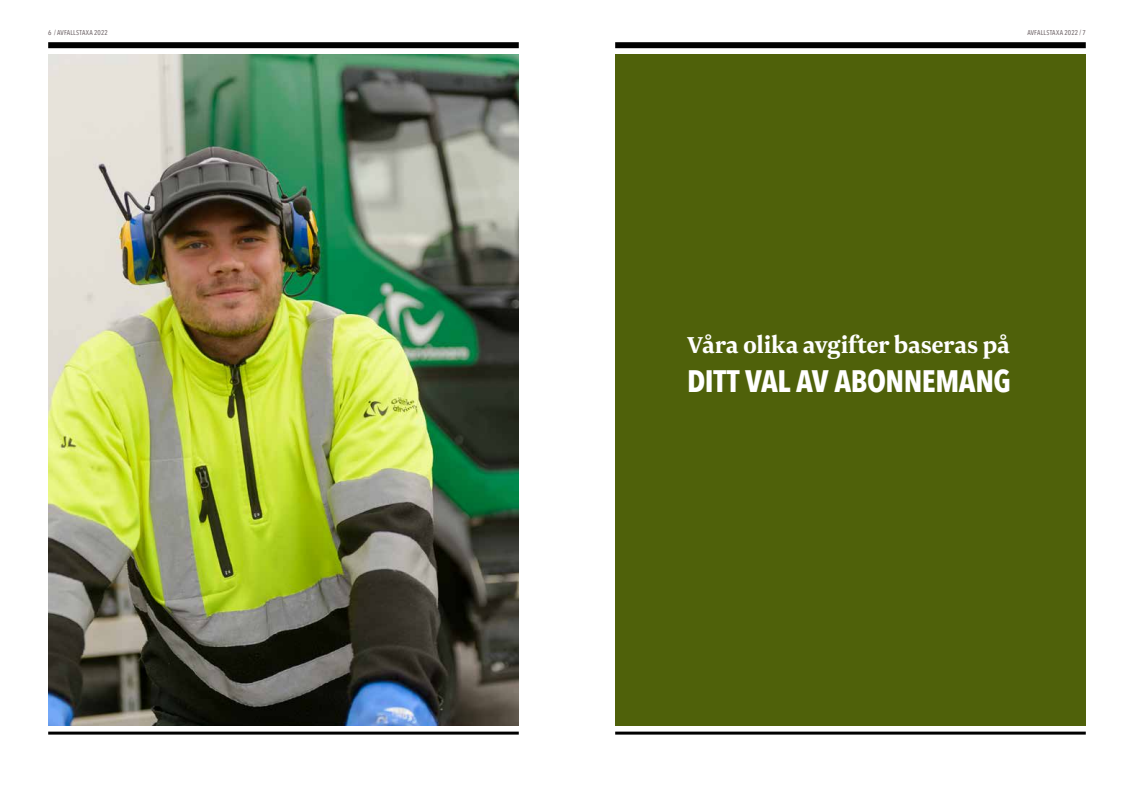
<style>
.page{position:relative;width:1134px;height:794px;background:#fff}
.page>*{position:absolute;margin:0;border:0;box-sizing:border-box;transform-origin:0 0}
.t1{font:700 31px "Avenir Next Condensed";letter-spacing:-.015em;color:#fff}
.t2{font:700 27px "Newzald";letter-spacing:-.01em;color:#fff}
.t3{font:500 7px "Avenir Next Condensed";letter-spacing:.02em;color:#746a6d}
</style>
<div class="page">
<div style="left:48px;top:42px;width:471px;height:6px;background:#000"></div>
<div style="left:615px;top:42px;width:471px;height:6px;background:#000"></div>
<hr style="left:48px;top:731px;width:471px;height:3px;background:#000">
<hr style="left:615px;top:731px;width:471px;height:3px;background:#000">
<img style="left:48px;top:54px;width:471px;height:671px">
<div style="left:615px;top:54px;width:471px;height:671px;background:#4f610a"></div>
<p class="t3" style="left:48px;top:29px;width:61px">6 / AVFALLSTAXA 2022</p>
<p class="t3" style="left:1027px;top:29px;width:60px">AVFALLSTAXA 2022 / 7</p>
<h2 class="t2" style="left:687px;top:328px;width:324px">Våra olika avgifter baseras på</h2>
<h1 class="t1" style="left:687px;top:362px;width:325px">DITT VAL AV ABONNEMANG</h1>
</div>
